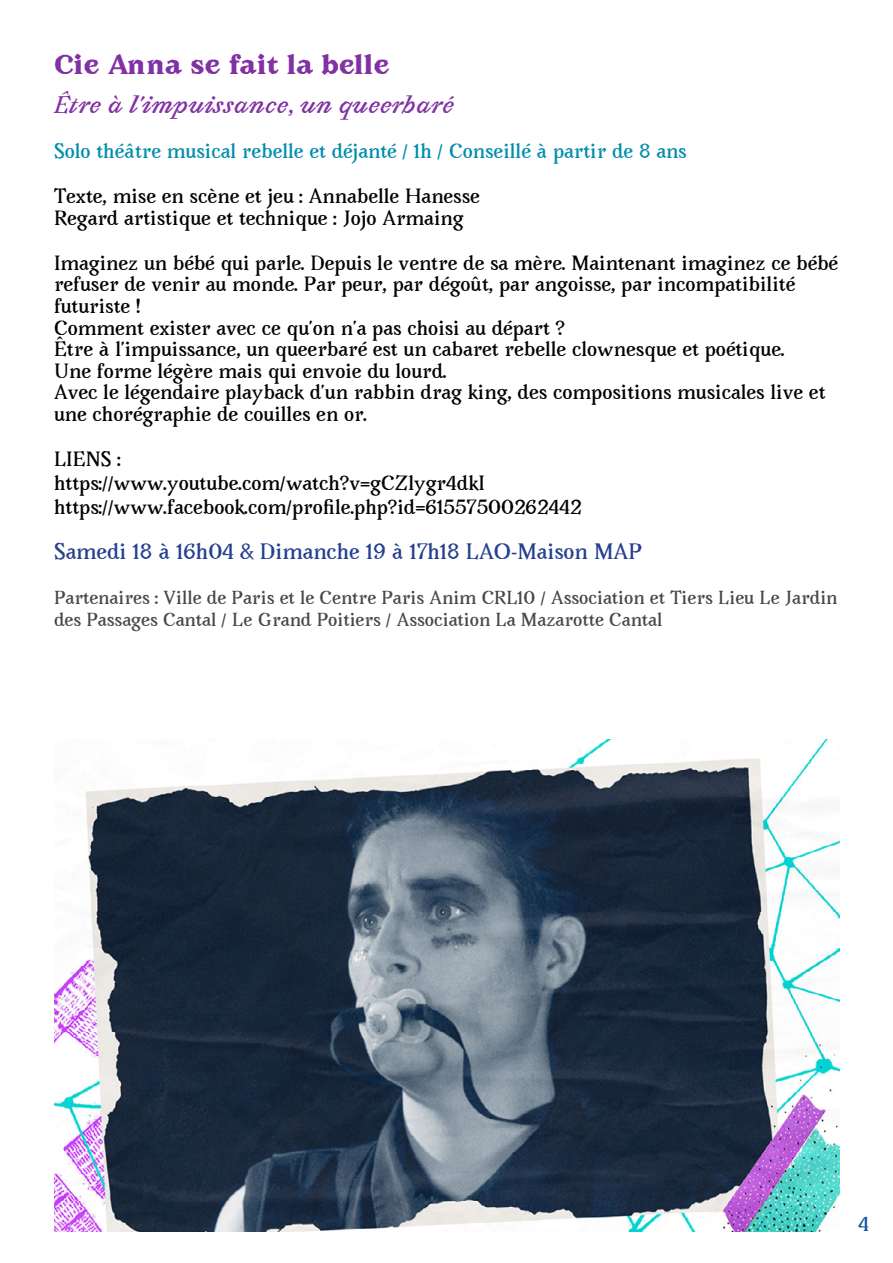
<style>
.page{position:relative;width:893px;height:1263px;background:#fff}
.page>*{position:absolute;margin:0;border:0;box-sizing:border-box;transform-origin:0 0}
.t1{font:900 24px "Avara";color:#8131a4}
.t2{font:italic 700 21px "Avara";color:#8131a4}
.t3{font:700 19.5px "Avara";color:#25408f}
.t4{font:700 18px/21.6px "Avara";color:#000}
.t5{font:700 18px "Avara";color:#008dab}
.t6{font:700 18px "Avara";color:#11509f}
.t7{font:700 16.5px/21.6px "Avara";color:#48484a}
</style>
<div class="page">
<img style="left:54px;top:740px;width:786px;height:492px">
<h1 class="t1" style="left:54px;top:47px;width:337px">Cie Anna se fait la belle</h1>
<p class="t2" style="left:54px;top:90px;width:401px">Être à l’impuissance, un queerbaré</p>
<p class="t5" style="left:54px;top:138px;width:634px">Solo théâtre musical rebelle et déjanté / 1h / Conseillé à partir de 8 ans</p>
<p class="t4" style="left:54px;top:186px;width:427px">Texte, mise en scène et jeu : Annabelle Hanesse<br>Regard artistique et technique : Jojo Armaing</p>
<p class="t4" style="left:54px;top:252px;width:785px">Imaginez un bébé qui parle. Depuis le ventre de sa mère. Maintenant imaginez ce bébé refuser de venir au monde. Par peur, par dégoût, par angoisse, par incompatibilité futuriste !<br>Comment exister avec ce qu’on n’a pas choisi au départ ?<br>Être à l’impuissance, un queerbaré est un cabaret rebelle clownesque et poétique.<br>Une forme légère mais qui envoie du lourd.<br>Avec le légendaire playback d’un rabbin drag king, des compositions musicales live et une chorégraphie de couilles en or.</p>
<p class="t4" style="left:54px;top:447px;width:529px;line-height:24px">LIENS :<br>https://www.youtube.com/watch?v=gCZlygr4dkI https://www.facebook.com/profile.php?id=61557500262442</p>
<p class="t3" style="left:54px;top:537px;width:589px">Samedi 18 à 16h04 &amp; Dimanche 19 à 17h18 LAO-Maison MAP</p>
<p class="t7" style="left:54px;top:587px;width:785px">Partenaires : Ville de Paris et le Centre Paris Anim CRL10 / Association et Tiers Lieu Le Jardin des Passages Cantal / Le Grand Poitiers / Association La Mazarotte Cantal</p>
<p class="t6" style="left:858px;top:1211px;width:12px">4</p>
</div>
